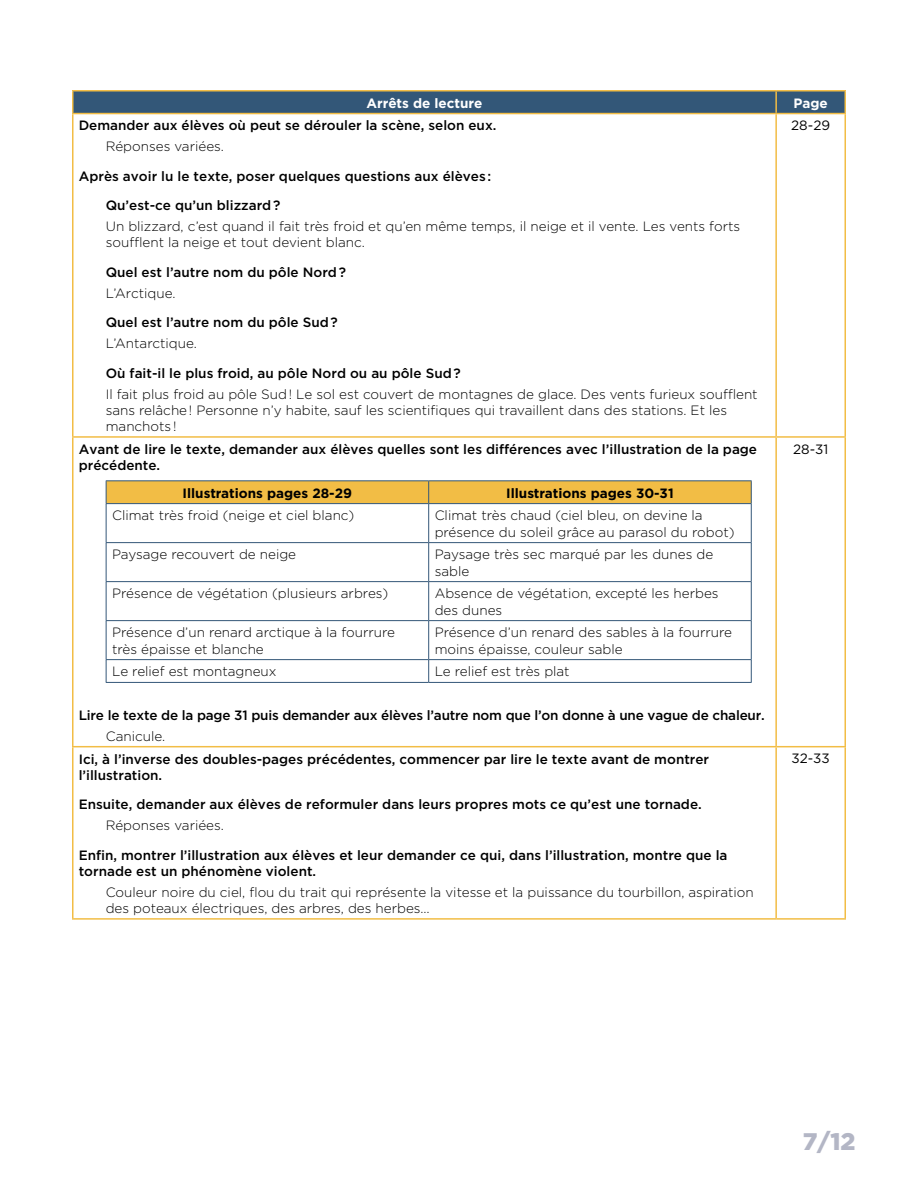
<style>
.page{position:relative;width:918px;height:1188px;background:#fff}
.page>*{position:absolute;margin:0;border:0;box-sizing:border-box;transform-origin:0 0}
.t1{font:900 24px "Gotham";color:#b3b6c5}
.t2{font:300 13.5px/16.2px "Gotham";color:#000}
.t3{font:500 13.5px/16.2px "Gotham";color:#000}
.t4{font:700 13.5px "Gotham";color:#000}
.t5{font:700 13.5px "Gotham";color:#fff}
.t6{font:13.5px "Gotham";color:#000}
</style>
<div class="page">
<div style="left:74px;top:92px;width:770px;height:21px;background:#335778"></div>
<hr style="left:72px;top:91px;width:2px;height:22px;background:#f2bd45">
<hr style="left:72px;top:90px;width:704px;height:2px;background:#f2bd45">
<hr style="left:72px;top:113px;width:704px;height:1px;background:#f2bd45">
<hr style="left:775px;top:91px;width:2px;height:22px;background:#f2bd45">
<hr style="left:776px;top:90px;width:70px;height:2px;background:#f2bd45">
<hr style="left:844px;top:91px;width:2px;height:22px;background:#f2bd45">
<hr style="left:776px;top:113px;width:70px;height:1px;background:#f2bd45">
<hr style="left:72px;top:114px;width:2px;height:322px;background:#f2bd45">
<hr style="left:775px;top:114px;width:2px;height:322px;background:#f2bd45">
<hr style="left:844px;top:114px;width:2px;height:322px;background:#f2bd45">
<hr style="left:72px;top:438px;width:2px;height:308px;background:#f2bd45">
<hr style="left:72px;top:436px;width:704px;height:2px;background:#f2bd45">
<hr style="left:775px;top:438px;width:2px;height:308px;background:#f2bd45">
<hr style="left:776px;top:436px;width:70px;height:2px;background:#f2bd45">
<hr style="left:844px;top:438px;width:2px;height:308px;background:#f2bd45">
<hr style="left:72px;top:747px;width:2px;height:171px;background:#f2bd45">
<hr style="left:72px;top:746px;width:704px;height:1px;background:#f2bd45">
<hr style="left:775px;top:747px;width:2px;height:171px;background:#f2bd45">
<hr style="left:776px;top:746px;width:70px;height:1px;background:#f2bd45">
<hr style="left:844px;top:747px;width:2px;height:171px;background:#f2bd45">
<hr style="left:72px;top:918px;width:704px;height:2px;background:#f2bd45">
<hr style="left:776px;top:918px;width:70px;height:2px;background:#f2bd45">
<hr style="left:106px;top:480px;width:323px;height:1px;background:#335778">
<hr style="left:429px;top:480px;width:323px;height:1px;background:#335778">
<div style="left:106px;top:481px;width:646px;height:22px;background:#f2bd45"></div>
<hr style="left:106px;top:504px;width:1px;height:38px;background:#335778">
<hr style="left:106px;top:543px;width:1px;height:38px;background:#335778">
<hr style="left:106px;top:582px;width:1px;height:38px;background:#335778">
<hr style="left:106px;top:621px;width:1px;height:38px;background:#335778">
<svg style="left:106px;top:660px;width:1px;height:22px"></svg>
<hr style="left:106px;top:503px;width:323px;height:1px;background:#335778">
<hr style="left:429px;top:503px;width:323px;height:1px;background:#335778">
<hr style="left:428px;top:504px;width:1px;height:38px;background:#335778">
<hr style="left:751px;top:504px;width:1px;height:38px;background:#335778">
<hr style="left:428px;top:543px;width:1px;height:38px;background:#335778">
<hr style="left:751px;top:543px;width:1px;height:38px;background:#335778">
<hr style="left:428px;top:582px;width:1px;height:38px;background:#335778">
<hr style="left:751px;top:582px;width:1px;height:38px;background:#335778">
<hr style="left:428px;top:621px;width:1px;height:38px;background:#335778">
<hr style="left:751px;top:621px;width:1px;height:38px;background:#335778">
<svg style="left:428px;top:660px;width:1px;height:22px"></svg>
<svg style="left:751px;top:660px;width:1px;height:22px"></svg>
<hr style="left:106px;top:542px;width:323px;height:1px;background:#335778">
<hr style="left:429px;top:542px;width:323px;height:1px;background:#335778">
<hr style="left:106px;top:581px;width:323px;height:1px;background:#335778">
<hr style="left:429px;top:581px;width:323px;height:1px;background:#335778">
<hr style="left:106px;top:620px;width:323px;height:1px;background:#335778">
<hr style="left:429px;top:620px;width:323px;height:1px;background:#335778">
<hr style="left:106px;top:659px;width:323px;height:1px;background:#335778">
<hr style="left:429px;top:659px;width:323px;height:1px;background:#335778">
<hr style="left:106px;top:682px;width:323px;height:1px;background:#335778">
<hr style="left:429px;top:682px;width:323px;height:1px;background:#335778">
<p class="t5" style="left:367px;top:94px;width:117px">Arrêts de lecture</p>
<p class="t5" style="left:794px;top:94px;width:36px">Page</p>
<p class="t3" style="left:79px;top:117px;width:419px">Demander aux élèves où peut se dérouler la scène, selon eux.</p>
<p class="t2" style="left:106px;top:138px;width:120px">Réponses variées.</p>
<p class="t3" style="left:79px;top:168px;width:414px">Après avoir lu le texte, poser quelques questions aux élèves :</p>
<p class="t3" style="left:106px;top:197px;width:176px">Qu’est-ce qu’un blizzard ?</p>
<p class="t2" style="left:106px;top:218px;width:636px">Un blizzard, c’est quand il fait très froid et qu’en même temps, il neige et il vente. Les vents forts soufflent la neige et tout devient blanc.</p>
<p class="t3" style="left:106px;top:264px;width:242px">Quel est l’autre nom du pôle Nord ?</p>
<p class="t2" style="left:106px;top:285px;width:71px">L’Arctique.</p>
<p class="t3" style="left:106px;top:314px;width:234px">Quel est l’autre nom du pôle Sud ?</p>
<p class="t2" style="left:106px;top:335px;width:93px">L’Antarctique.</p>
<p class="t3" style="left:106px;top:365px;width:357px">Où fait-il le plus froid, au pôle Nord ou au pôle Sud ?</p>
<p class="t2" style="left:106px;top:385px;width:653px">Il fait plus froid au pôle Sud ! Le sol est couvert de montagnes de glace. Des vents furieux soufflent sans relâche ! Personne n’y habite, sauf les scientifiques qui travaillent dans des stations. Et les manchots !</p>
<p class="t6" style="left:791px;top:117px;width:40px">28-29</p>
<p class="t3" style="left:79px;top:441px;width:680px">Avant de lire le texte, demander aux élèves quelles sont les différences avec l’illustration de la page précédente.</p>
<p class="t4" style="left:183px;top:484px;width:171px">Illustrations pages 28-29</p>
<p class="t4" style="left:506px;top:484px;width:169px">Illustrations pages 30-31</p>
<p class="t2" style="left:112px;top:507px;width:244px">Climat très froid (neige et ciel blanc)</p>
<p class="t2" style="left:435px;top:507px;width:301px">Climat très chaud (ciel bleu, on devine la présence du soleil grâce au parasol du robot)</p>
<p class="t2" style="left:112px;top:546px;width:186px">Paysage recouvert de neige</p>
<p class="t2" style="left:435px;top:546px;width:280px">Paysage très sec marqué par les dunes de sable</p>
<p class="t2" style="left:112px;top:585px;width:278px">Présence de végétation (plusieurs arbres)</p>
<p class="t2" style="left:435px;top:585px;width:285px">Absence de végétation, excepté les herbes des dunes</p>
<p class="t2" style="left:112px;top:624px;width:284px">Présence d’un renard arctique à la fourrure très épaisse et blanche</p>
<p class="t2" style="left:435px;top:624px;width:299px">Présence d’un renard des sables à la fourrure moins épaisse, couleur sable</p>
<p class="t2" style="left:112px;top:663px;width:166px">Le relief est montagneux</p>
<p class="t2" style="left:435px;top:663px;width:137px">Le relief est très plat</p>
<p class="t3" style="left:79px;top:707px;width:688px">Lire le texte de la page 31 puis demander aux élèves l’autre nom que l’on donne à une vague de chaleur.</p>
<p class="t2" style="left:106px;top:727px;width:61px">Canicule.</p>
<p class="t3" style="left:79px;top:750px;width:632px">Ici, à l’inverse des doubles-pages précédentes, commencer par lire le texte avant de montrer l’illustration.</p>
<p class="t3" style="left:79px;top:796px;width:625px">Ensuite, demander aux élèves de reformuler dans leurs propres mots ce qu’est une tornade.</p>
<p class="t2" style="left:106px;top:817px;width:120px">Réponses variées.</p>
<p class="t3" style="left:79px;top:847px;width:650px">Enfin, montrer l’illustration aux élèves et leur demander ce qui, dans l’illustration, montre que la tornade est un phénomène violent.</p>
<p class="t2" style="left:106px;top:883px;width:649px">Couleur noire du ciel, flou du trait qui représente la vitesse et la puissance du tourbillon, aspiration des poteaux électriques, des arbres, des herbes…</p>
<p class="t6" style="left:793px;top:440px;width:37px">28-31</p>
<p class="t6" style="left:792px;top:750px;width:40px">32-33</p>
<h1 class="t1" style="left:803px;top:1125px;width:54px">7/12</h1>
</div>
